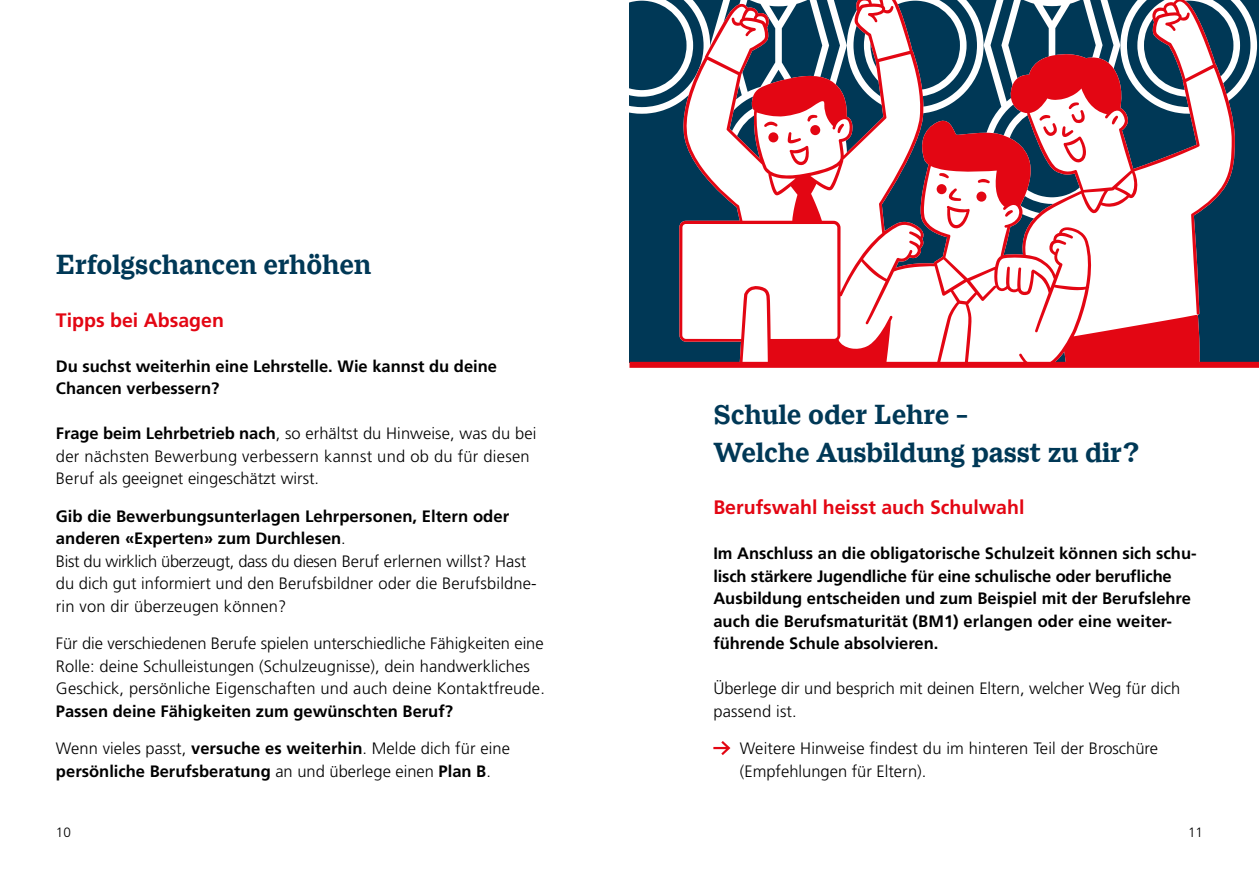
<style>
.page{position:relative;width:1259px;height:893px;background:#fff}
.page>*{position:absolute;margin:0;border:0;box-sizing:border-box;transform-origin:0 0}
.t1{font:700 30px/37.5px "Macklin Text";color:#003856}
.t2{font:700 19.5px "Frutiger LT Pro";color:#e30613}
.t3{font:300 16.5px/22.5px "Frutiger LT Pro";letter-spacing:.005em;color:#000}
.t4{font:700 16.5px/22.5px "Frutiger LT Pro";color:#000}
.t5{font:300 13.5px "Frutiger LT Pro";color:#000}
.s1{font-weight:700}
</style>
<div class="page">
<div style="left:629px;top:0;width:630px;height:365px;background:#003856"></div>
<svg style="left:629px;top:0;width:629px;height:114px"></svg>
<svg style="left:650px;top:0;width:585px;height:362px;fill:#fff"></svg>
<div style="left:629px;top:362px;width:630px;height:6px;background:#e30613"></div>
<svg style="left:713px;top:741px;width:17px;height:14px"></svg>
<h1 class="t1" style="left:56px;top:245px;width:317px">Erfolgschancen erhöhen</h1>
<p class="t2" style="left:56px;top:308px;width:169px">Tipps bei Absagen</p>
<p class="t4" style="left:56px;top:355px;width:443px">Du suchst weiterhin eine Lehrstelle. Wie kannst du deine<br>Chancen verbessern?</p>
<p class="t3" style="left:56px;top:422px;width:482px"><span class="s1">Frage beim Lehrbetrieb nach</span>, so erhältst du Hinweise, was du bei der nächsten Bewerbung verbessern kannst und ob du für diesen<br>Beruf als geeignet eingeschätzt wirst.</p>
<p class="t3" style="left:56px;top:505px;width:482px"><span class="s1">Gib die Bewerbungsunterlagen Lehrpersonen, Eltern oder anderen «Experten» zum Durchlesen</span>.<br>Bist du wirklich überzeugt, dass du diesen Beruf erlernen willst? Hast du dich gut informiert und den Berufsbildner oder die Berufsbildne&shy;rin von dir überzeugen können?</p>
<p class="t3" style="left:56px;top:632px;width:490px">Für die verschiedenen Berufe spielen unterschiedliche Fähigkeiten eine<br>Rolle: deine Schulleistungen (Schulzeugnisse), dein handwerkliches<br>Geschick, persönliche Eigenschaften und auch deine Kontaktfreude.</p>
<p class="t4" style="left:56px;top:700px;width:398px">Passen deine Fähigkeiten zum gewünschten Beruf?</p>
<p class="t3" style="left:56px;top:737px;width:455px">Wenn vieles passt, <span class="s1">versuche es weiterhin</span>. Melde dich für eine <span class="s1">persönliche Berufsberatung</span> an und überlege einen <span class="s1">Plan B</span>.</p>
<h1 class="t1" style="left:713px;top:395px;width:427px">Schule oder Lehre –<br>Welche Ausbildung passt zu dir?</h1>
<p class="t2" style="left:713px;top:496px;width:312px">Berufswahl heisst auch Schulwahl</p>
<p class="t4" style="left:713px;top:542px;width:485px">Im Anschluss an die obligatorische Schulzeit können sich schu&shy;lisch stärkere Jugendliche für eine schulische oder berufliche Ausbildung entscheiden und zum Beispiel mit der Berufslehre auch die Berufsmaturität (BM1) erlangen oder eine weiter&shy;führende Schule absolvieren.</p>
<p class="t3" style="left:713px;top:677px;width:468px">Überlege dir und besprich mit deinen Eltern, welcher Weg für dich passend ist.</p>
<p class="t3" style="left:740px;top:737px;width:420px">Weitere Hinweise findest du im hinteren Teil der Broschüre (Empfehlungen für Eltern).</p>
<p class="t5" style="left:56px;top:824px;width:17px">10</p>
<p class="t5" style="left:1188px;top:824px;width:17px">11</p>
</div>
